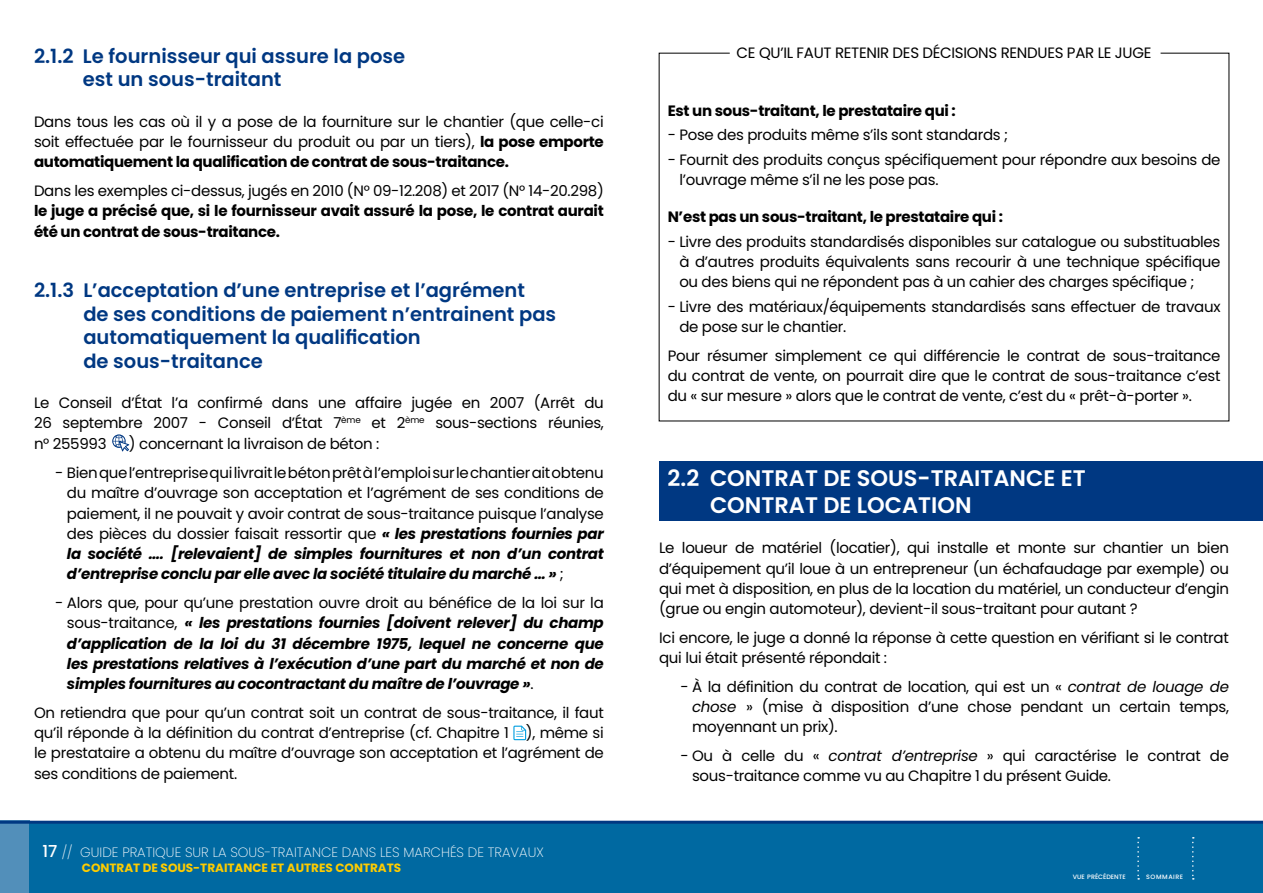
<style>
.page{position:relative;width:1263px;height:893px;background:#fff}
.page>*{position:absolute;margin:0;border:0;box-sizing:border-box;transform-origin:0 0}
.t1{font:600 22.5px/27px "Poppins";color:#fff}
.t2{font:600 19.5px/23.4px "Poppins";color:#003882}
.t3{font:15px/20.2px "Poppins";letter-spacing:-.02em;color:#000;text-align:justify}
.t4{font:italic 700 15px/20.2px "Poppins";letter-spacing:-.02em;color:#000;text-align:justify}
.t5{font:700 15px/20.2px "Poppins";letter-spacing:-.02em;color:#000}
.t6{font:200 13.5px "Poppins";color:#fff}
.t7{font:700 12px "Poppins";color:#fecc00}
.t8{font:500 6.3px "Poppins";color:#fff}
.t9{font:500 6.3px "Poppins";letter-spacing:.085em;color:#fff}
.s1{font-weight:700}
.s2{font-weight:700;font-style:italic}
.s3{font-weight:400;font-style:normal}
.s4{font-weight:500;font-size:16.5px}
.s5{font-style:italic}
</style>
<div class="page">
<div style="left:0;top:821px;width:30px;height:72px;background:#528fba"></div>
<div style="left:30px;top:822px;width:1233px;height:71px;background:#0069a1"></div>
<svg style="left:1192px;top:837px;width:2px;height:43px"></svg>
<svg style="left:1137px;top:837px;width:2px;height:43px"></svg>
<hr style="left:0;top:821px;width:1263px;height:3px;background:#003882">
<div style="left:659px;top:461px;width:604px;height:60px;background:#003882"></div>
<svg style="left:112px;top:434px;width:17px;height:17px"></svg>
<svg style="left:513px;top:726px;width:13px;height:14px"></svg>
<svg style="left:658px;top:52px;width:572px;height:370px"></svg>
<h2 class="t2" style="left:83px;top:45px;width:324px;text-indent:-49px">2.1.2 Le fournisseur qui assure la pose est un sous-traitant</h2>
<p class="t3" style="left:34px;top:112px;width:571px">Dans tous les cas où il y a pose de la fourniture sur le chantier (que celle-ci soit effectuée par le fournisseur du produit ou par un tiers), <span class="s1">la pose emporte automatiquement la qualification de contrat de sous-traitance.</span></p>
<p class="t3" style="left:34px;top:181px;width:571px">Dans les exemples ci-dessus, jugés en 2010 (N° 09-12.208) et 2017 (N° 14-20.298)</p>
<p class="t5" style="left:34px;top:201px;width:571px">le juge a précisé que, si le fournisseur avait assuré la pose, le contrat aurait été un contrat de sous-traitance.</p>
<h2 class="t2" style="left:83px;top:279px;width:474px;text-indent:-49px">2.1.3 L’acceptation d’une entreprise et l’agrément<br>de ses conditions de paiement n’entrainent pas automatiquement la qualification<br>de sous-traitance</h2>
<p class="t3" style="left:34px;top:392px;width:571px;line-height:20.7px">Le Conseil d’État l’a confirmé dans une affaire jugée en 2007 (Arrêt du 26 septembre 2007 - Conseil d’État 7<sup>ème</sup> et 2<sup>ème</sup> sous-sections réunies, n° 255993</p>
<p class="t3" style="left:129px;top:434px;width:252px">) concernant la livraison de béton :</p>
<p class="t3" style="left:67px;top:463px;width:538px;text-indent:-12px">- Bien que l’entreprise qui livrait le béton prêt à l’emploi sur le chantier ait obtenu du maître d’ouvrage son acceptation et l’agrément de ses conditions de paiement, il ne pouvait y avoir contrat de sous-traitance puisque l’analyse des pièces du dossier faisait ressortir que <span class="s2">« les prestations fournies par la société …. [relevaient] de simples fournitures et non d’un contrat d’entreprise conclu par elle avec la société titulaire du marché … »</span> ;</p>
<p class="t4" style="left:67px;top:593px;width:538px;text-indent:-12px"><span class="s3">- Alors que, pour qu’une prestation ouvre droit au bénéfice de la loi sur la sous-traitance,</span> « les prestations fournies [doivent relever] du champ d’application de la loi du 31 décembre 1975, lequel ne concerne que les prestations relatives à l’exécution d’une part du marché et non de simples fournitures au cocontractant du maître de l’ouvrage »<span class="s3">.</span></p>
<p class="t3" style="left:34px;top:702px;width:571px">On retiendra que pour qu’un contrat soit un contrat de sous-traitance, il faut qu’il réponde à la définition du contrat d’entreprise (cf. Chapitre 1 ), même si le prestataire a obtenu du maître d’ouvrage son acceptation et l’agrément de ses conditions de paiement.</p>
<p class="t6" style="left:43px;top:844px;width:503px"><span class="s4">17</span> // GUIDE PRATIQUE SUR LA SOUS-TRAITANCE DANS LES MARCHÉS DE TRAVAUX</p>
<p class="t7" style="left:82px;top:860px;width:321px">CONTRAT DE SOUS-TRAITANCE ET AUTRES CONTRATS</p>
<p class="t3" style="left:737px;top:43px;width:416px">CE QU’IL FAUT RETENIR DES DÉCISIONS RENDUES PAR LE JUGE</p>
<p class="t5" style="left:668px;top:100px;width:290px">Est un sous-traitant, le prestataire qui :</p>
<p class="t3" style="left:668px;top:125px;width:342px">- Pose des produits même s’ils sont standards ;</p>
<p class="t3" style="left:679px;top:149px;width:543px;text-indent:-12px">- Fournit des produits conçus spécifiquement pour répondre aux besoins de l’ouvrage même s’il ne les pose pas.</p>
<p class="t5" style="left:668px;top:207px;width:337px">N’est pas un sous-traitant, le prestataire qui :</p>
<p class="t3" style="left:679px;top:231px;width:543px;text-indent:-12px">- Livre des produits standardisés disponibles sur catalogue ou substituables à d’autres produits équivalents sans recourir à une technique spécifique ou des biens qui ne répondent pas à un cahier des charges spécifique ;</p>
<p class="t3" style="left:679px;top:296px;width:543px;text-indent:-12px">- Livre des matériaux/équipements standardisés sans effectuer de travaux de pose sur le chantier.</p>
<p class="t3" style="left:668px;top:345px;width:554px">Pour résumer simplement ce qui différencie le contrat de sous-traitance du contrat de vente, on pourrait dire que le contrat de sous-traitance c’est du « sur mesure » alors que le contrat de vente, c’est du « prêt-à-porter ».</p>
<h1 class="t1" style="left:710px;top:465px;width:377px;text-indent:-42px">2.2 CONTRAT DE SOUS-TRAITANCE ET<br>CONTRAT DE LOCATION</h1>
<p class="t3" style="left:659px;top:538px;width:571px">Le loueur de matériel (locatier), qui installe et monte sur chantier un bien d’équipement qu’il loue à un entrepreneur (un échafaudage par exemple) ou qui met à disposition, en plus de la location du matériel, un conducteur d’engin (grue ou engin automoteur), devient-il sous-traitant pour autant ?</p>
<p class="t3" style="left:659px;top:628px;width:571px">Ici encore, le juge a donné la réponse à cette question en vérifiant si le contrat qui lui était présenté répondait :</p>
<p class="t3" style="left:692px;top:677px;width:538px;text-indent:-12px">- À la définition du contrat de location, qui est un « <span class="s5">contrat de louage de chose</span> » (mise à disposition d’une chose pendant un certain temps, moyennant un prix).</p>
<p class="t3" style="left:692px;top:746px;width:538px;text-indent:-12px">- Ou à celle du « <span class="s5">contrat d’entreprise</span> » qui caractérise le contrat de sous-traitance comme vu au Chapitre 1 du présent Guide.</p>
<p class="t8" style="left:1073px;top:873px;width:54px">VUE PRÉCÉDENTE</p>
<p class="t9" style="left:1146px;top:873px;width:38px">SOMMAIRE</p>
</div>
